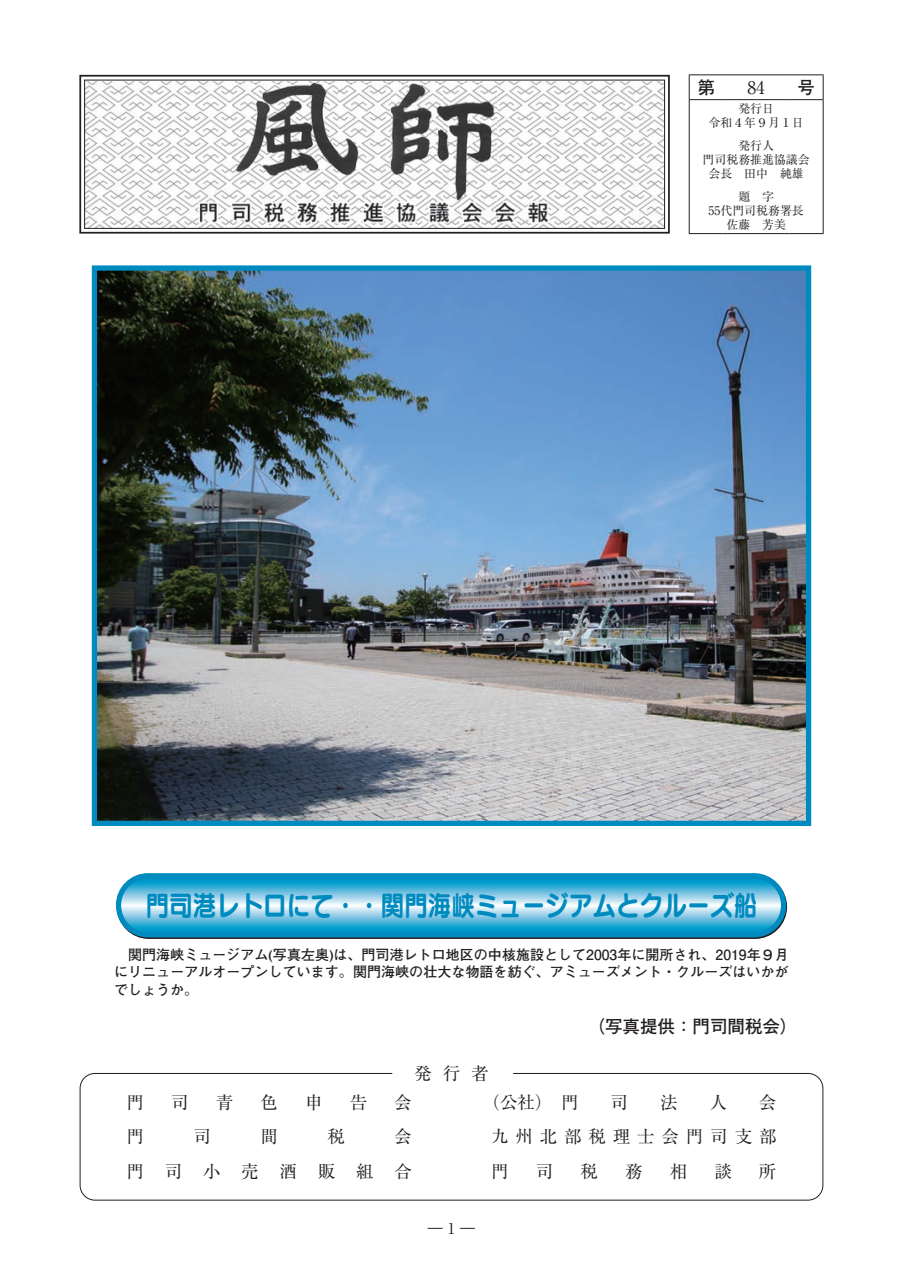
<style>
.page{position:relative;width:903px;height:1275px;background:#fff}
.page>*{position:absolute;margin:0;border:0;box-sizing:border-box;transform-origin:0 0}
.t1{font:28px "Seurat Pro B";color:#008bc0;scale:.84 1}
.t2{font:17.5px/34.1px "Ryumin Pro";letter-spacing:.39em;color:#231f20;text-align:justify}
.t3{font:700 17.5px "Futo Go B101 Pro";color:#231f20}
.t4{font:17.5px/34.1px "Ryumin Pro";letter-spacing:1.185em;color:#231f20;text-align:right}
.t5{font:14.88px "Ryumin Pro";color:#231f20}
.t6{font:700 14px/17.5px "Futo Go B101 Pro";letter-spacing:.005em;color:#231f20;text-align:justify}
.t7{font:11.9px/14px "Ryumin Pro";color:#231f20;text-align:center}
</style>
<div class="page">
<hr style="left:689px;top:74px;width:34px;height:1px;background:#231f20">
<svg style="left:689px;top:75px;width:1px;height:24px"></svg>
<hr style="left:723px;top:74px;width:67px;height:1px;background:#231f20">
<hr style="left:790px;top:74px;width:33px;height:1px;background:#231f20">
<svg style="left:823px;top:75px;width:1px;height:24px"></svg>
<hr style="left:689px;top:99px;width:34px;height:1px;background:#231f20">
<hr style="left:689px;top:100px;width:1px;height:133px;background:#231f20">
<hr style="left:723px;top:99px;width:67px;height:1px;background:#231f20">
<hr style="left:790px;top:99px;width:33px;height:1px;background:#231f20">
<hr style="left:823px;top:100px;width:1px;height:133px;background:#231f20">
<hr style="left:689px;top:233px;width:34px;height:1px;background:#231f20">
<hr style="left:723px;top:233px;width:67px;height:1px;background:#231f20">
<hr style="left:790px;top:233px;width:33px;height:1px;background:#231f20">
<div style="left:80px;top:1073px;width:743px;height:127px;border:1px solid #231f20;border-radius:15px"></div>
<div style="left:79px;top:75px;width:591px;height:159px;border:2px solid #231f20"></div>
<img style="left:86px;top:82px;width:577px;height:145px">
<div style="left:84px;top:80px;width:581px;height:149px;border:1px solid #231f20"></div>
<img style="left:233px;top:84px;width:263px;height:117px">
<div style="left:117px;top:875px;width:670px;height:64px;border:5px solid #231f20;border-radius:30px"></div>
<svg style="left:118px;top:876px;width:665px;height:59px;background:#71c3e0"></svg>
<div style="left:116px;top:873px;width:670px;height:64px;border:5px solid #008bc0;border-radius:30px"></div>
<img style="left:98px;top:271px;width:707px;height:549px">
<div style="left:92px;top:265px;width:719px;height:561px;border:5px solid #008bc0"></div>
<p class="t3" style="left:697px;top:73px;width:19px">第</p>
<p class="t2" style="left:747px;top:69px;width:19px">84</p>
<p class="t3" style="left:797px;top:73px;width:19px">号</p>
<p class="t7" style="left:708px;top:101px;width:97px">発行日<br>令和４年９月１日</p>
<p class="t7" style="left:703px;top:138px;width:109px">発行人<br>門司税務推進協議会会長　田中　純雄</p>
<p class="t7" style="left:708px;top:189px;width:97px">題　字<br>55代門司税務署長佐藤　芳美</p>
<h1 class="t1" style="left:146px;top:885px;width:730px">門司港レトロにて・・関門海峡ミュージアムとクルーズ船</h1>
<p class="t6" style="left:114px;top:944px;width:676px">　関門海峡ミュージアム(写真左奥)は、門司港レトロ地区の中核施設として2003年に開所され、2019年９月にリニューアルオープンしています。関門海峡の壮大な物語を紡ぐ、アミューズメント・クルーズはいかがでしょうか。</p>
<p class="t3" style="left:587px;top:1012px;width:211px">（写真提供：門司間税会）</p>
<p class="t2" style="left:414px;top:1055px;width:76px">発行者</p>
<p class="t2" style="left:126px;top:1084px;width:19px">門</p>
<p class="t2" style="left:171px;top:1084px;width:19px">司</p>
<p class="t2" style="left:216px;top:1084px;width:19px">青</p>
<p class="t2" style="left:260px;top:1084px;width:19px">色</p>
<p class="t2" style="left:305px;top:1084px;width:19px">申</p>
<p class="t2" style="left:350px;top:1084px;width:19px">告</p>
<p class="t2" style="left:394px;top:1084px;width:19px">会</p>
<p class="t2" style="left:126px;top:1119px;width:19px">門</p>
<p class="t2" style="left:193px;top:1119px;width:19px">司</p>
<p class="t2" style="left:260px;top:1119px;width:19px">間</p>
<p class="t2" style="left:327px;top:1119px;width:19px">税</p>
<p class="t4" style="left:126px;top:1119px;width:287px">会<br>門司小売酒販組合</p>
<p class="t2" style="left:482px;top:1084px;width:98px">（公社）門</p>
<p class="t2" style="left:611px;top:1084px;width:19px">司</p>
<p class="t2" style="left:660px;top:1084px;width:19px">法</p>
<p class="t2" style="left:709px;top:1084px;width:19px">人</p>
<p class="t2" style="left:491px;top:1084px;width:287px;text-indent:268px">会九州北部税理士会門司支部門</p>
<p class="t2" style="left:536px;top:1153px;width:19px">司</p>
<p class="t2" style="left:580px;top:1153px;width:19px">税</p>
<p class="t2" style="left:625px;top:1153px;width:19px">務</p>
<p class="t2" style="left:670px;top:1153px;width:19px">相</p>
<p class="t2" style="left:714px;top:1153px;width:19px">談</p>
<p class="t2" style="left:759px;top:1153px;width:19px">所</p>
<p class="t5" style="left:428px;top:1216px;width:49px">― 1 ―</p>
</div>
